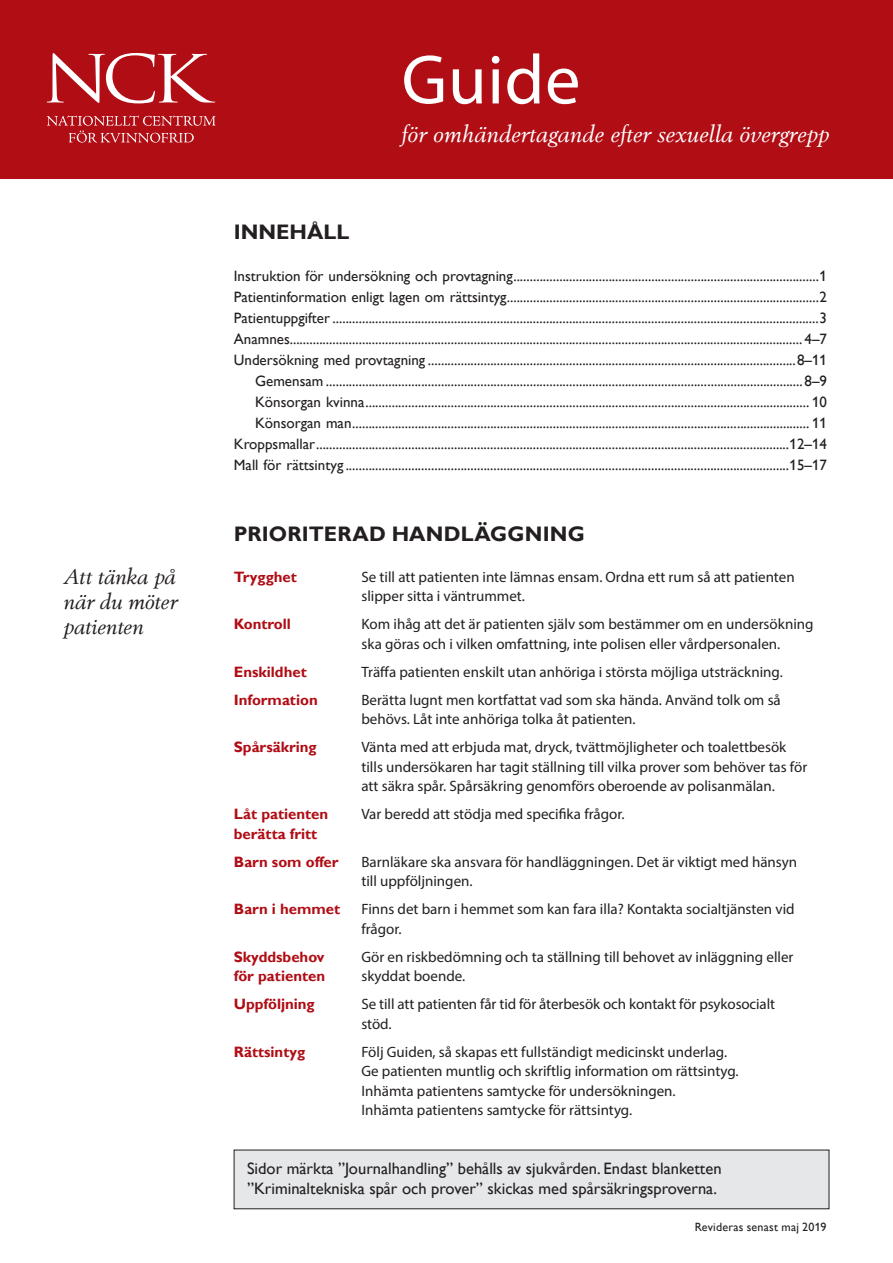
<style>
.page{position:relative;width:893px;height:1263px;background:#fff}
.page>*{position:absolute;margin:0;border:0;box-sizing:border-box;transform-origin:0 0}
._1A__Rubrik_1{font:70.5px "Myriad Pro";letter-spacing:.01em;color:#fff}
._1A__Rubrik_1-2{font:italic 22.5px "Berling";letter-spacing:.01em;color:#fff}
._2A__Underrubrik_1{font:italic 21px/25.2px "Berling";color:#231f20;text-align:justify}
._2B__Underrubrik_2{font:700 21px "Gill Alt One";letter-spacing:.005em;color:#231f20}
._0A__Innehåll_1{font:700 21px "Gill Alt One";color:#231f20}
.t1{font:16.5px/19.8px "Gill Alt One";color:#231f20}
._0A__Innehåll_1-2{font:15px "Gill Alt One";color:#231f20}
._3A__Brödtext{font:15px/19.5px "Myriad Pro";color:#231f20}
._0B__Innehåll_2{font:15px "Gill Alt One";color:#231f20}
._3A__Brödtext-2{font:700 15px "Gill Alt One";color:#b00d15}
.Brödtext{font:12px "Gill Alt One";letter-spacing:.02em;color:#231f20}
</style>
<div class="page">
<div style="left:0;top:0;width:893px;height:179px;background:#b00d15"></div>
<div style="left:234px;top:1150px;width:595px;height:59px;background:#e6e7e9"></div>
<svg style="left:47px;top:53px;width:168px;height:50px"></svg>
<svg style="left:47px;top:115px;width:168px;height:28px"></svg>
<p class="_2A__Underrubrik_1" style="left:64px;top:564px;width:115px">Att tänka på när du möter patienten</p>
<p class="_1A__Rubrik_1" style="left:402px;top:36px;width:180px">Guide</p>
<p class="_1A__Rubrik_1-2" style="left:402px;top:121px;width:429px">för omhändertagande efter sexuella övergrepp</p>
<p class="_0A__Innehåll_1" style="left:234px;top:219px;width:117px">INNEHÅLL</p>
<p class="_0A__Innehåll_1-2" style="left:234px;top:267px;width:595px">Instruktion för undersökning och provtagning.............................................................................................1</p>
<p class="_0A__Innehåll_1-2" style="left:234px;top:288px;width:595px">Patientinformation enligt lagen om rättsintyg...............................................................................................2</p>
<p class="_0A__Innehåll_1-2" style="left:234px;top:309px;width:595px">Patientuppgifter ....................................................................................................................................................3</p>
<p class="_0A__Innehåll_1-2" style="left:234px;top:330px;width:595px">Anamnes............................................................................................................................................................ 4–7</p>
<p class="_0A__Innehåll_1-2" style="left:234px;top:351px;width:595px">Undersökning med provtagning ................................................................................................................8–11</p>
<p class="_0B__Innehåll_2" style="left:255px;top:372px;width:573px">Gemensam .................................................................................................................................................8–9</p>
<p class="_0B__Innehåll_2" style="left:255px;top:393px;width:573px">Könsorgan kvinna....................................................................................................................................... 10</p>
<p class="_0B__Innehåll_2" style="left:255px;top:414px;width:573px">Könsorgan man........................................................................................................................................... 11</p>
<p class="_0A__Innehåll_1-2" style="left:234px;top:435px;width:595px">Kroppsmallar................................................................................................................................................12–14</p>
<p class="_0A__Innehåll_1-2" style="left:234px;top:456px;width:595px">Mall för rättsintyg .......................................................................................................................................15–17</p>
<p class="_2B__Underrubrik_2" style="left:234px;top:522px;width:352px">PRIORITERAD HANDLÄGGNING</p>
<p class="_3A__Brödtext-2" style="left:234px;top:568px;width:65px">Trygghet</p>
<p class="_3A__Brödtext" style="left:361px;top:566px;width:435px">Se till att patienten inte lämnas ensam. Ordna ett rum så att patienten slipper sitta i väntrummet.</p>
<p class="_3A__Brödtext-2" style="left:234px;top:615px;width:59px">Kontroll</p>
<p class="_3A__Brödtext" style="left:361px;top:614px;width:454px">Kom ihåg att det är patienten själv som bestämmer om en undersökning ska göras och i vilken omfattning, inte polisen eller vårdpersonalen.</p>
<p class="_3A__Brödtext-2" style="left:234px;top:663px;width:74px">Enskildhet</p>
<p class="_3A__Brödtext" style="left:361px;top:661px;width:423px">Träffa patienten enskilt utan anhöriga i största möjliga utsträckning.</p>
<p class="_3A__Brödtext-2" style="left:234px;top:691px;width:85px">Information</p>
<p class="_3A__Brödtext" style="left:361px;top:689px;width:421px">Berätta lugnt men kortfattat vad som ska hända. Använd tolk om så behövs. Låt inte anhöriga tolka åt patienten.</p>
<p class="_3A__Brödtext-2" style="left:234px;top:738px;width:84px">Spårsäkring</p>
<p class="_3A__Brödtext" style="left:361px;top:737px;width:447px">Vänta med att erbjuda mat, dryck, tvättmöjligheter och toalettbesök tills undersökaren har tagit ställning till vilka prover som behöver tas för att säkra spår. Spårsäkring genomförs oberoende av polisanmälan.</p>
<p class="_3A__Brödtext-2" style="left:234px;top:805px;width:96px">Låt patienten</p>
<p class="_3A__Brödtext" style="left:361px;top:804px;width:265px">Var beredd att stödja med specifika frågor.</p>
<p class="_3A__Brödtext-2" style="left:234px;top:825px;width:85px">berätta fritt</p>
<p class="_3A__Brödtext-2" style="left:234px;top:853px;width:106px">Barn som offer</p>
<p class="_3A__Brödtext" style="left:361px;top:851px;width:437px">Barnläkare ska ansvara för handläggningen. Det är viktigt med hänsyn till uppföljningen.</p>
<p class="_3A__Brödtext-2" style="left:234px;top:900px;width:108px">Barn i hemmet</p>
<p class="_3A__Brödtext" style="left:361px;top:899px;width:435px">Finns det barn i hemmet som kan fara illa? Kontakta socialtjänsten vid frågor.</p>
<p class="_3A__Brödtext-2" style="left:234px;top:948px;width:92px">Skyddsbehov</p>
<p class="_3A__Brödtext" style="left:361px;top:947px;width:434px">Gör en riskbedömning och ta ställning till behovet av inläggning eller</p>
<p class="_3A__Brödtext-2" style="left:234px;top:967px;width:93px">för patienten</p>
<p class="_3A__Brödtext" style="left:361px;top:966px;width:105px">skyddat boende.</p>
<p class="_3A__Brödtext-2" style="left:234px;top:995px;width:82px">Uppföljning</p>
<p class="_3A__Brödtext" style="left:361px;top:994px;width:415px">Se till att patienten får tid för återbesök och kontakt för psykosocialt stöd.</p>
<p class="_3A__Brödtext-2" style="left:234px;top:1043px;width:73px">Rättsintyg</p>
<p class="_3A__Brödtext" style="left:361px;top:1042px;width:379px">Följ Guiden, så skapas ett fullständigt medicinskt underlag.<br>Ge patienten muntlig och skriftlig information om rättsintyg.<br>Inhämta patientens samtycke för undersökningen.<br>Inhämta patientens samtycke för rättsintyg.</p>
<p class="t1" style="left:247px;top:1159px;width:476px">Sidor märkta ”Journalhandling” behålls av sjukvården. Endast blanketten ”Kriminaltekniska spår och prover” skickas med spårsäkringsproverna.</p>
<p class="Brödtext" style="left:695px;top:1220px;width:133px">Revideras senast maj 2019</p>
</div>
